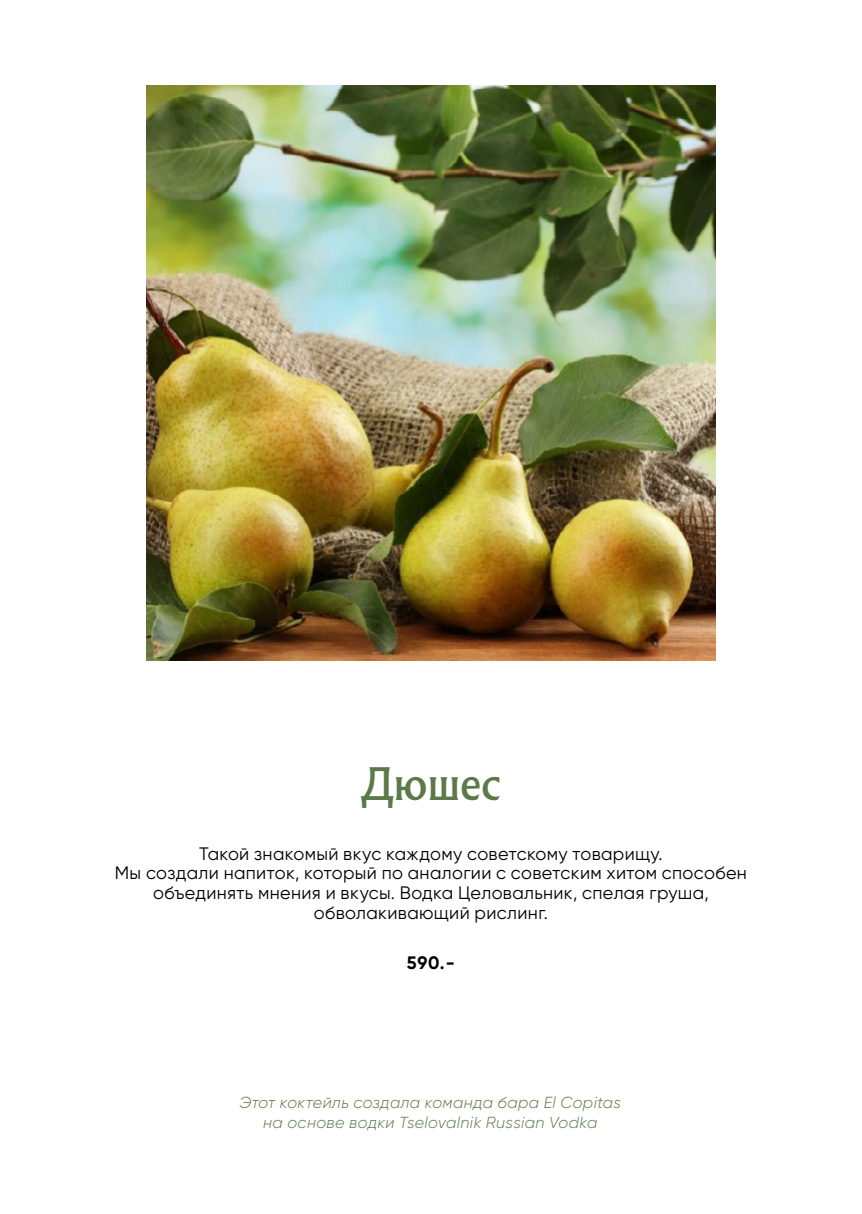
<style>
.page{position:relative;width:862px;height:1214px;background:#fff}
.page>*{position:absolute;margin:0;border:0;box-sizing:border-box;transform-origin:0 0}
.t1{font:40px "Albertus Nova";letter-spacing:.005em;color:#5c7a48}
.t2{font:18px/19.8px "Gilroy";letter-spacing:.02em;color:#000;text-align:center}
.t3{font:700 18px "Gilroy";color:#000}
.t4{font:italic 300 16px/19.8px "Gilroy";letter-spacing:.02em;color:#5c7a48;text-align:center}
</style>
<div class="page">
<img style="left:146px;top:85px;width:570px;height:576px">
<h1 class="t1" style="left:361px;top:756px;width:141px">Дюшес</h1>
<p class="t2" style="left:115px;top:843px;width:633px">Такой знакомый вкус каждому советскому товарищу.<br>Мы создали напиток, который по аналогии с советским хитом способен объединять мнения и вкусы. Водка Целовальник, спелая груша, обволакивающий рислинг.</p>
<p class="t3" style="left:407px;top:951px;width:50px">590.-</p>
<p class="t4" style="left:239px;top:1091px;width:383px">Этот коктейль создала команда бара El Copitas на основе водки Tselovalnik Russian Vodka</p>
</div>
